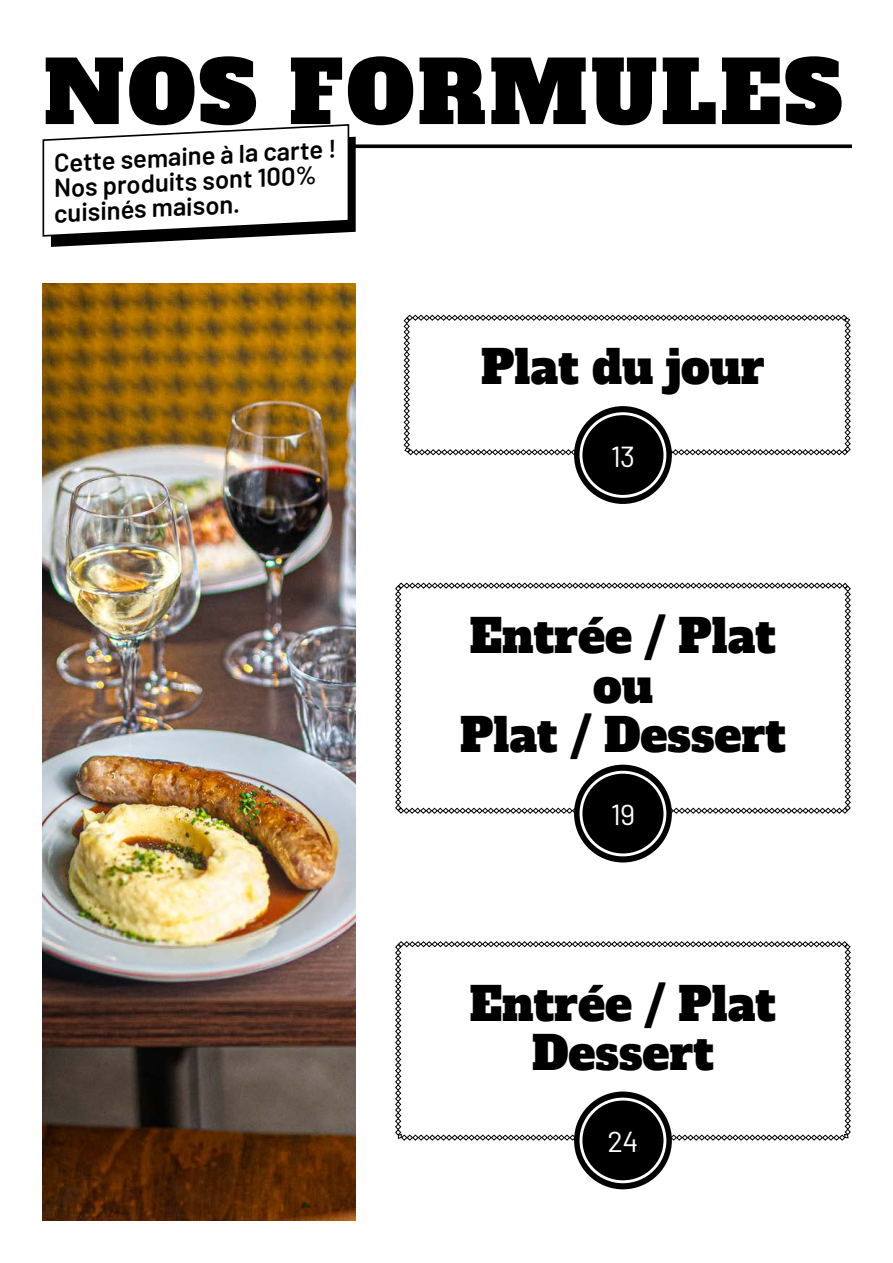
<style>
.page{position:relative;width:893px;height:1263px;background:#fff}
.page>*{position:absolute;margin:0;border:0;box-sizing:border-box;transform-origin:0 0}
.t1{font:85.5px "Alfa Slab One";letter-spacing:.04em;color:#000}
.t2{font:45.3px/49.9px "Alfa Slab One";color:#000;text-align:center}
.t3{font:28.95px "Barlow";color:#fff}
.t4{font:600 25.5px/25px "Barlow";color:#000}
</style>
<div class="page">
<img style="left:43px;top:284px;width:313px;height:936px">
<svg style="left:404px;top:315px;width:447px;height:140px"></svg>
<div style="left:574px;top:406px;width:98px;height:98px;background:#000;border-radius:50%"></div>
<div style="left:579px;top:412px;width:87px;height:86px;border:3px solid #fff;border-radius:50%"></div>
<svg style="left:395px;top:582px;width:456px;height:232px"></svg>
<div style="left:574px;top:765px;width:98px;height:97px;background:#000;border-radius:50%"></div>
<div style="left:579px;top:771px;width:87px;height:85px;border:3px solid #fff;border-radius:50%"></div>
<svg style="left:395px;top:941px;width:456px;height:200px"></svg>
<div style="left:574px;top:1091px;width:98px;height:98px;background:#000;border-radius:50%"></div>
<div style="left:579px;top:1098px;width:87px;height:85px;border:3px solid #fff;border-radius:50%"></div>
<svg style="left:356px;top:144px;width:496px;height:4px;background:#1e1e1e"></svg>
<svg style="left:42px;top:124px;width:314px;height:123px"></svg>
<h1 class="t1" style="left:44px;top:18px;width:800px">NOS FORMULES</h1>
<p class="t4" style="left:50px;top:149px;width:287px;rotate:-3deg">Cette semaine à la carte !<br>Nos produits sont 100% cuisinés maison.</p>
<h2 class="t2" style="left:481px;top:339px;width:285px">Plat du jour</h2>
<p class="t3" style="left:611px;top:435px;width:26px">13</p>
<h2 class="t2" style="left:460px;top:607px;width:327px">Entrée / Plat ou<br>Plat / Dessert</h2>
<p class="t3" style="left:611px;top:794px;width:26px">19</p>
<h2 class="t2" style="left:470px;top:975px;width:308px">Entrée / Plat<br>Dessert</h2>
<p class="t3" style="left:608px;top:1121px;width:32px">24</p>
</div>
